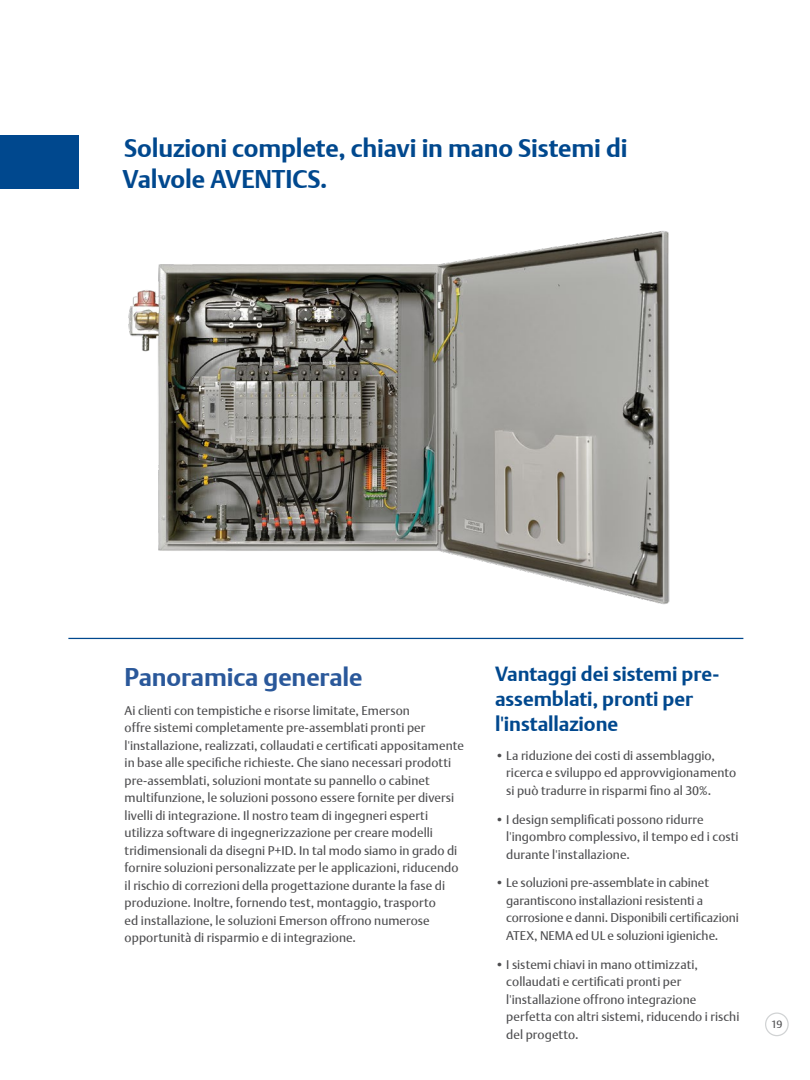
<style>
.page{position:relative;width:810px;height:1080px;background:#fff}
.page>*{position:absolute;margin:0;border:0;box-sizing:border-box;transform-origin:0 0}
.t1{font:25px/31.2px "DTL Argo T Bold";letter-spacing:-.005em;color:#00488e}
.t2{font:25px "DTL Argo T Bold";letter-spacing:-.005em;color:#2a589a}
.t3{font:20px/25px "DTL Argo T Bold";letter-spacing:-.005em;color:#00488e}
.t4{font:12.5px/17.5px "DTL Argo T";letter-spacing:.005em;color:#4d4d4f}
.SMALLEST{font:10.62px "DTL Argo T";color:#4d4d4f}
</style>
<div class="page">
<div style="left:765px;top:1012px;width:24px;height:24px;border:1px solid #d1d3d4;border-radius:50%"></div>
<div style="left:0;top:135px;width:79px;height:53px;background:#00488e"></div>
<hr style="left:68px;top:638px;width:675px;height:1px;background:#00488e">
<img style="left:128px;top:231px;width:542px;height:374px">
<p class="t1" style="left:123px;top:132px;width:507px">Soluzioni complete, chiavi in mano Sistemi di<br>Valvole AVENTICS.</p>
<p class="t2" style="left:125px;top:662px;width:240px">Panoramica generale</p>
<p class="t4" style="left:125px;top:701px;width:341px">Ai clienti con tempistiche e risorse limitate, Emerson<br>offre sistemi completamente pre-assemblati pronti per l'installazione, realizzati, collaudati e certificati appositamente in base alle specifiche richieste. Che siano necessari prodotti pre-assemblati, soluzioni montate su pannello o cabinet multifunzione, le soluzioni possono essere fornite per diversi livelli di integrazione. Il nostro team di ingegneri esperti utilizza software di ingegnerizzazione per creare modelli tridimensionali da disegni P+ID. In tal modo siamo in grado di fornire soluzioni personalizzate per le applicazioni, riducendo il rischio di correzioni della progettazione durante la fase di produzione. Inoltre, fornendo test, montaggio, trasporto<br>ed installazione, le soluzioni Emerson offrono numerose opportunità di risparmio e di integrazione.</p>
<p class="t3" style="left:495px;top:661px;width:226px">Vantaggi dei sistemi pre&shy;assemblati, pronti per l'installazione</p>
<p class="t4" style="left:506px;top:747px;width:231px;text-indent:-11px">• La riduzione dei costi di assemblaggio, ricerca e sviluppo ed approvvigionamento si può tradurre in risparmi fino al 30%.</p>
<p class="t4" style="left:506px;top:810px;width:234px;text-indent:-11px">• I design semplificati possono ridurre l'ingombro complessivo, il tempo ed i costi durante l'installazione.</p>
<p class="t4" style="left:506px;top:874px;width:234px;text-indent:-11px">• Le soluzioni pre-assemblate in cabinet garantiscono installazioni resistenti a corrosione e danni. Disponibili certificazioni ATEX, NEMA ed UL e soluzioni igieniche.</p>
<p class="t4" style="left:506px;top:955px;width:235px;text-indent:-11px">• I sistemi chiavi in mano ottimizzati, collaudati e certificati pronti per l'installazione offrono integrazione perfetta con altri sistemi, riducendo i rischi del progetto.</p>
<p class="SMALLEST" style="left:771px;top:1018px;width:13px">19</p>
</div>
